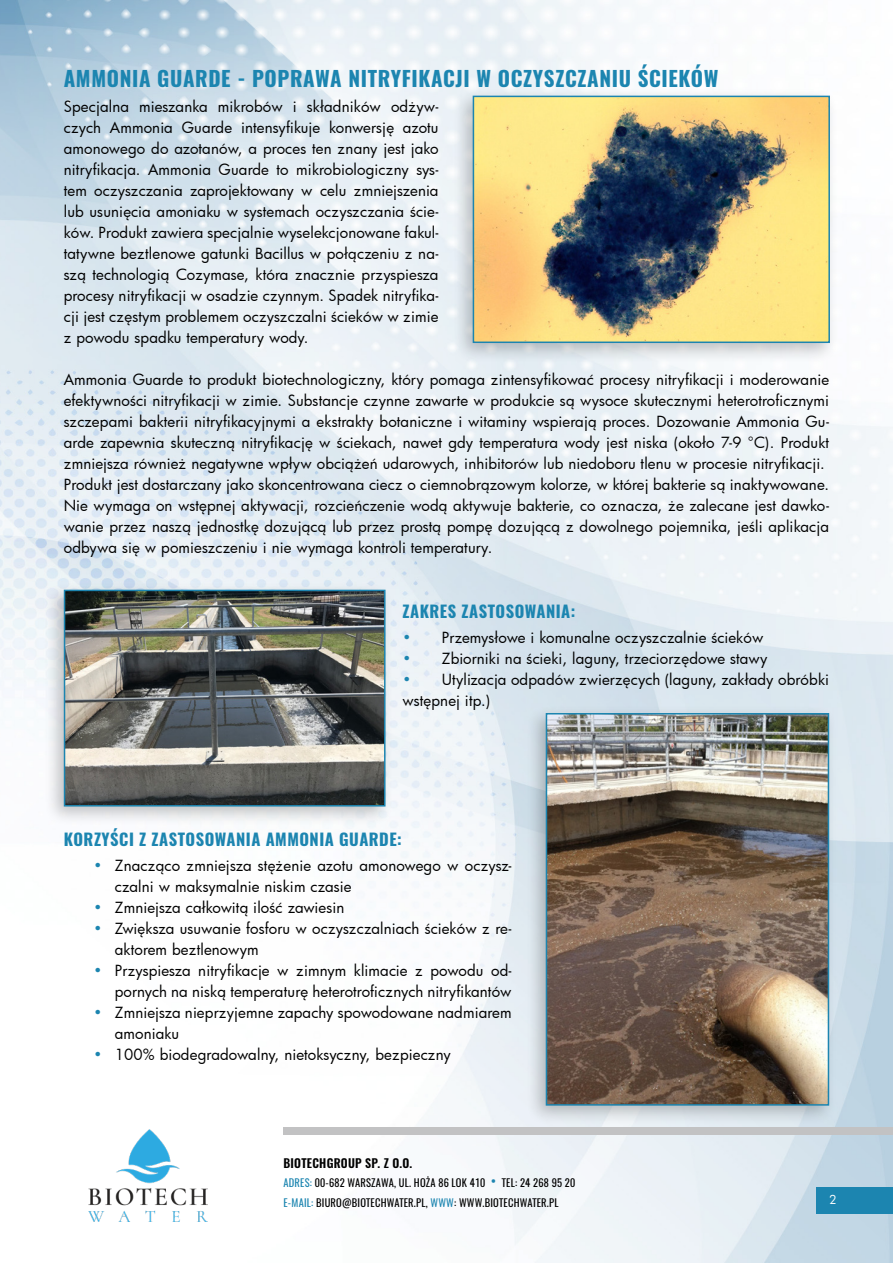
<style>
.page{position:relative;width:893px;height:1263px;background:#fff}
.page>*{position:absolute;margin:0;border:0;box-sizing:border-box;transform-origin:0 0}
.t1{font:700 21px "Oswald";letter-spacing:.03em;color:#1c85b0}
.t2{font:700 16.5px "Oswald";letter-spacing:.03em;color:#1c85b0}
.t3{font:15px/21px "Futura";letter-spacing:.01em;color:#000}
.t4{font:600 12px "Oswald";letter-spacing:.02em;color:#000}
.t5{font:12px "Futura";color:#fff}
.t6{font:10.5px/19.5px "Oswald";letter-spacing:.02em;color:#000}
.s1{color:#1c85b0}
.s2{font-size:15px;color:#1c85b0}
</style>
<div class="page">
<img style="left:0;top:0;width:893px;height:1263px">
<div style="left:816px;top:1187px;width:77px;height:27px;background:#1c85b0"></div>
<img style="left:89px;top:1130px;width:118px;height:91px">
<div style="left:283px;top:1127px;width:610px;height:7px;background:#c2c2c3"></div>
<div style="left:452px;top:87px;width:386px;height:276px;background:#000;opacity:.23"></div>
<img style="left:476px;top:99px;width:351px;height:241px">
<div style="left:473px;top:96px;width:357px;height:247px;border:2px solid #1c85b0"></div>
<div style="left:43px;top:581px;width:350px;height:245px;background:#000;opacity:.23"></div>
<img style="left:67px;top:593px;width:316px;height:210px">
<div style="left:64px;top:590px;width:322px;height:216px;border:2px solid #1c85b0"></div>
<div style="left:525px;top:705px;width:312px;height:421px;background:#000;opacity:.23"></div>
<img style="left:549px;top:716px;width:277px;height:387px">
<div style="left:546px;top:713px;width:283px;height:393px;border:2px solid #1c85b0"></div>
<h1 class="t1" style="left:64px;top:64px;width:656px">AMMONIA GUARDE - POPRAWA NITRYFIKACJI W OCZYSZCZANIU ŚCIEKÓW</h1>
<p class="t3" style="left:64px;top:96px;width:376px;text-align:justify">Specjalna mieszanka mikrobów i składników odżyw&shy;czych Ammonia Guarde intensyfikuje konwersję azotu amonowego do azotanów, a proces ten znany jest jako nitryfikacja. Ammonia Guarde to mikrobiologiczny sys&shy;tem oczyszczania zaprojektowany w celu zmniejszenia lub usunięcia amoniaku w systemach oczyszczania ście&shy;ków. Produkt zawiera specjalnie wyselekcjonowane fakul&shy;tatywne beztlenowe gatunki Bacillus w połączeniu z na&shy;szą technologią Cozymase, która znacznie przyspiesza procesy nitryfikacji w osadzie czynnym. Spadek nitryfika&shy;cji jest częstym problemem oczyszczalni ścieków w zimie z powodu spadku temperatury wody.</p>
<p class="t3" style="left:64px;top:369px;width:767px">Ammonia Guarde to produkt biotechnologiczny, który pomaga zintensyfikować procesy nitryfikacji i moderowanie efektywności nitryfikacji w zimie. Substancje czynne zawarte w produkcie są wysoce skutecznymi heterotroficznymi szczepami bakterii nitryfikacyjnymi a ekstrakty botaniczne i witaminy wspierają proces. Dozowanie Ammonia Gu&shy;arde zapewnia skuteczną nitryfikację w ściekach, nawet gdy temperatura wody jest niska (około 7-9 °C). Produkt zmniejsza również negatywne wpływ obciążeń udarowych, inhibitorów lub niedoboru tlenu w procesie nitryfikacji.<br>Produkt jest dostarczany jako skoncentrowana ciecz o ciemnobrązowym kolorze, w której bakterie są inaktywowane.<br>Nie wymaga on wstępnej aktywacji, rozcieńczenie wodą aktywuje bakterie, co oznacza, że zalecane jest dawko&shy;wanie przez naszą jednostkę dozującą lub przez prostą pompę dozującą z dowolnego pojemnika, jeśli aplikacja odbywa się w pomieszczeniu i nie wymaga kontroli temperatury.</p>
<p class="t2" style="left:403px;top:600px;width:174px">ZAKRES ZASTOSOWANIA:</p>
<p class="t3" style="left:403px;top:627px;width:362px"><span class="s1">•</span> Przemysłowe i komunalne oczyszczalnie ścieków</p>
<p class="t3" style="left:403px;top:648px;width:366px"><span class="s1">•</span> Zbiorniki na ścieki, laguny, trzeciorzędowe stawy</p>
<p class="t3" style="left:403px;top:669px;width:428px"><span class="s1">•</span> Utylizacja odpadów zwierzęcych (laguny, zakłady obróbki wstępnej itp.)</p>
<p class="t2" style="left:64px;top:828px;width:340px">KORZYŚCI Z ZASTOSOWANIA AMMONIA GUARDE:</p>
<p class="t3" style="left:115px;top:855px;width:398px;text-indent:-21px"><span class="s1">•</span> Znacząco zmniejsza stężenie azotu amonowego w oczysz&shy;czalni w maksymalnie niskim czasie</p>
<p class="t3" style="left:94px;top:897px;width:252px"><span class="s1">•</span> Zmniejsza całkowitą ilość zawiesin</p>
<p class="t3" style="left:115px;top:918px;width:398px;text-indent:-21px"><span class="s1">•</span> Zwiększa usuwanie fosforu w oczyszczalniach ścieków z re&shy;aktorem beztlenowym</p>
<p class="t3" style="left:94px;top:960px;width:420px;text-align:right"><span class="s1">•</span> Przyspiesza nitryfikacje w zimnym klimacie z powodu od&shy;pornych na niską temperaturę heterotroficznych nitryfikantów</p>
<p class="t3" style="left:115px;top:1002px;width:398px;text-indent:-21px"><span class="s1">•</span> Zmniejsza nieprzyjemne zapachy spowodowane nadmiarem amoniaku</p>
<p class="t3" style="left:94px;top:1044px;width:359px"><span class="s1">•</span> 100% biodegradowalny, nietoksyczny, bezpieczny</p>
<p class="t4" style="left:283px;top:1154px;width:130px">BIOTECHGROUP SP. Z O.O.</p>
<p class="t6" style="left:283px;top:1173px;width:293px"><span class="s1">ADRES:</span> 00-682 WARSZAWA, UL. HOŻA 86 LOK 410 <span class="s2">•</span> TEL: 24 268 95 20<br><span class="s1">E-MAIL:</span> BIURO@BIOTECHWATER.PL, <span class="s1">WWW</span>: WWW.BIOTECHWATER.PL</p>
<p class="t5" style="left:829px;top:1191px;width:9px">2</p>
</div>
